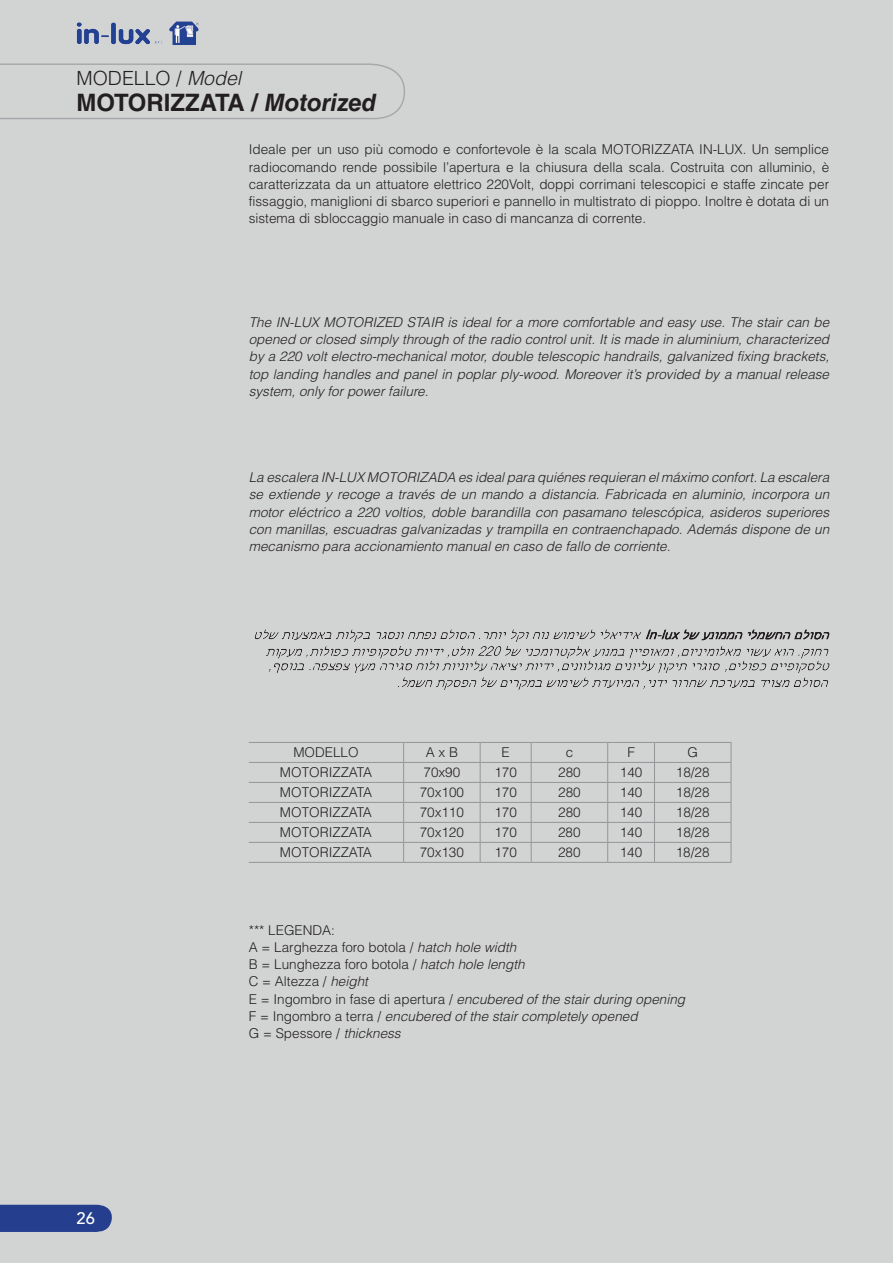
<style>
.page{position:relative;width:893px;height:1263px;background:#d2d4d3}
.page>*{position:absolute;margin:0;border:0;box-sizing:border-box;transform-origin:0 0}
.t1{font:700 24px "Helvetica LT Std";color:#231f20}
.t2{font:300 19.5px "Helvetica LT Std";color:#231f20}
.t3{font:500 16.5px "Avenir LT Std";color:#fff}
.t4{font:300 13.5px/17.2px "Helvetica LT Std";color:#231f20;text-align:justify}
.t5{font:italic 300 13.5px/17.2px "Helvetica LT Std";color:#231f20;text-align:justify}
.s1{font-style:italic}
</style>
<div class="page">
<div style="left:0;top:1205px;width:112px;height:27px;background:#253f8e"></div>
<img style="left:76px;top:21px;width:123px;height:24px">
<svg style="left:0;top:63px;width:405px;height:57px"></svg>
<hr style="left:249px;top:762px;width:155px;height:1px;background:#939598">
<hr style="left:404px;top:762px;width:76px;height:1px;background:#939598">
<hr style="left:480px;top:762px;width:51px;height:1px;background:#939598">
<hr style="left:531px;top:762px;width:77px;height:1px;background:#939598">
<hr style="left:608px;top:762px;width:46px;height:1px;background:#939598">
<hr style="left:654px;top:762px;width:77px;height:1px;background:#939598">
<hr style="left:249px;top:782px;width:155px;height:1px;background:#939598">
<hr style="left:404px;top:782px;width:76px;height:1px;background:#939598">
<hr style="left:480px;top:782px;width:51px;height:1px;background:#939598">
<hr style="left:531px;top:782px;width:77px;height:1px;background:#939598">
<hr style="left:608px;top:782px;width:46px;height:1px;background:#939598">
<hr style="left:654px;top:782px;width:77px;height:1px;background:#939598">
<hr style="left:249px;top:802px;width:155px;height:1px;background:#939598">
<hr style="left:404px;top:802px;width:76px;height:1px;background:#939598">
<hr style="left:480px;top:802px;width:51px;height:1px;background:#939598">
<hr style="left:531px;top:802px;width:77px;height:1px;background:#939598">
<hr style="left:608px;top:802px;width:46px;height:1px;background:#939598">
<hr style="left:654px;top:802px;width:77px;height:1px;background:#939598">
<hr style="left:249px;top:822px;width:155px;height:1px;background:#939598">
<hr style="left:404px;top:822px;width:76px;height:1px;background:#939598">
<hr style="left:480px;top:822px;width:51px;height:1px;background:#939598">
<hr style="left:531px;top:822px;width:77px;height:1px;background:#939598">
<hr style="left:608px;top:822px;width:46px;height:1px;background:#939598">
<hr style="left:654px;top:822px;width:77px;height:1px;background:#939598">
<hr style="left:249px;top:842px;width:155px;height:1px;background:#939598">
<hr style="left:404px;top:842px;width:76px;height:1px;background:#939598">
<svg style="left:403px;top:743px;width:1px;height:119px"></svg>
<hr style="left:480px;top:842px;width:51px;height:1px;background:#939598">
<svg style="left:480px;top:743px;width:1px;height:119px"></svg>
<hr style="left:531px;top:842px;width:77px;height:1px;background:#939598">
<svg style="left:531px;top:743px;width:1px;height:119px"></svg>
<hr style="left:608px;top:842px;width:46px;height:1px;background:#939598">
<svg style="left:607px;top:743px;width:1px;height:119px"></svg>
<hr style="left:654px;top:842px;width:77px;height:1px;background:#939598">
<svg style="left:654px;top:743px;width:1px;height:119px"></svg>
<svg style="left:731px;top:743px;width:1px;height:119px"></svg>
<hr style="left:249px;top:862px;width:155px;height:1px;background:#939598">
<hr style="left:404px;top:862px;width:76px;height:1px;background:#939598">
<hr style="left:480px;top:862px;width:51px;height:1px;background:#939598">
<hr style="left:531px;top:862px;width:77px;height:1px;background:#939598">
<hr style="left:608px;top:862px;width:46px;height:1px;background:#939598">
<hr style="left:654px;top:862px;width:77px;height:1px;background:#939598">
<hr style="left:249px;top:742px;width:155px;height:1px;background:#939598">
<hr style="left:404px;top:742px;width:76px;height:1px;background:#939598">
<hr style="left:480px;top:742px;width:51px;height:1px;background:#939598">
<hr style="left:531px;top:742px;width:77px;height:1px;background:#939598">
<hr style="left:608px;top:742px;width:46px;height:1px;background:#939598">
<hr style="left:654px;top:742px;width:77px;height:1px;background:#939598">
<img style="left:255px;top:629px;width:574px;height:61px">
<h2 class="t2" style="left:77px;top:66px;width:166px">MODELLO / <span class="s1">Model</span></h2>
<h1 class="t1" style="left:77px;top:88px;width:302px">MOTORIZZATA / <span class="s1">Motorized</span></h1>
<p class="t4" style="left:249px;top:141px;width:582px">Ideale per un uso più comodo e confortevole è la scala MOTORIZZATA IN-LUX. Un semplice radiocomando rende possibile l’apertura e la chiusura della scala. Costruita con alluminio, è caratterizzata da un attuatore elettrico 220Volt, doppi corrimani telescopici e staffe zincate per fissaggio, maniglioni di sbarco superiori e pannello in multistrato di pioppo. Inoltre è dotata di un sistema di sbloccaggio manuale in caso di mancanza di corrente.</p>
<p class="t5" style="left:249px;top:313px;width:582px">The IN-LUX MOTORIZED STAIR is ideal for a more comfortable and easy use. The stair can be opened or closed simply through of the radio control unit. It is made in aluminium, characterized by a 220 volt electro-mechanical motor, double telescopic handrails, galvanized fixing brackets, top landing handles and panel in poplar ply-wood. Moreover it’s provided by a manual release system, only for power failure.</p>
<p class="t5" style="left:249px;top:469px;width:582px">La escalera IN-LUX MOTORIZADA es ideal para quiénes requieran el máximo confort. La escalera se extiende y recoge a través de un mando a distancia. Fabricada en aluminio, incorpora un motor eléctrico a 220 voltios, doble barandilla con pasamano telescópica, asideros superiores con manillas, escuadras galvanizadas y trampilla en contraenchapado. Además dispone de un mecanismo para accionamiento manual en caso de fallo de corriente.</p>
<p class="t4" style="left:293px;top:744px;width:67px">MODELLO</p>
<p class="t4" style="left:426px;top:744px;width:34px">A x B</p>
<p class="t4" style="left:502px;top:744px;width:10px">E</p>
<p class="t4" style="left:566px;top:744px;width:9px">c</p>
<p class="t4" style="left:627px;top:744px;width:9px">F</p>
<p class="t4" style="left:687px;top:744px;width:12px">G</p>
<p class="t4" style="left:280px;top:764px;width:94px">MOTORIZZATA</p>
<p class="t4" style="left:423px;top:764px;width:38px">70x90</p>
<p class="t4" style="left:494px;top:764px;width:24px">170</p>
<p class="t4" style="left:558px;top:764px;width:24px">280</p>
<p class="t4" style="left:620px;top:764px;width:24px">140</p>
<p class="t4" style="left:676px;top:764px;width:35px">18/28</p>
<p class="t4" style="left:280px;top:784px;width:94px">MOTORIZZATA</p>
<p class="t4" style="left:420px;top:784px;width:46px">70x100</p>
<p class="t4" style="left:494px;top:784px;width:24px">170</p>
<p class="t4" style="left:558px;top:784px;width:24px">280</p>
<p class="t4" style="left:620px;top:784px;width:24px">140</p>
<p class="t4" style="left:676px;top:784px;width:35px">18/28</p>
<p class="t4" style="left:280px;top:804px;width:94px">MOTORIZZATA</p>
<p class="t4" style="left:420px;top:804px;width:46px">70x110</p>
<p class="t4" style="left:494px;top:804px;width:24px">170</p>
<p class="t4" style="left:558px;top:804px;width:24px">280</p>
<p class="t4" style="left:620px;top:804px;width:24px">140</p>
<p class="t4" style="left:676px;top:804px;width:35px">18/28</p>
<p class="t4" style="left:280px;top:824px;width:94px">MOTORIZZATA</p>
<p class="t4" style="left:420px;top:824px;width:46px">70x120</p>
<p class="t4" style="left:494px;top:824px;width:24px">170</p>
<p class="t4" style="left:558px;top:824px;width:24px">280</p>
<p class="t4" style="left:620px;top:824px;width:24px">140</p>
<p class="t4" style="left:676px;top:824px;width:35px">18/28</p>
<p class="t4" style="left:280px;top:844px;width:94px">MOTORIZZATA</p>
<p class="t4" style="left:420px;top:844px;width:46px">70x130</p>
<p class="t4" style="left:494px;top:844px;width:24px">170</p>
<p class="t4" style="left:558px;top:844px;width:24px">280</p>
<p class="t4" style="left:620px;top:844px;width:24px">140</p>
<p class="t4" style="left:676px;top:844px;width:35px">18/28</p>
<p class="t3" style="left:77px;top:1209px;width:20px">26</p>
<p class="t4" style="left:249px;top:921px;width:438px;text-align:left">*** LEGENDA:<br>A = Larghezza foro botola / <span class="s1">hatch hole width<br></span>B = Lunghezza foro botola / <span class="s1">hatch hole length<br></span>C = Altezza / <span class="s1">height<br></span>E = Ingombro in fase di apertura / <span class="s1">encubered of the stair during opening </span>F = Ingombro a terra / <span class="s1">encubered of the stair completely opened<br></span>G = Spessore / <span class="s1">thickness</span></p>
</div>
